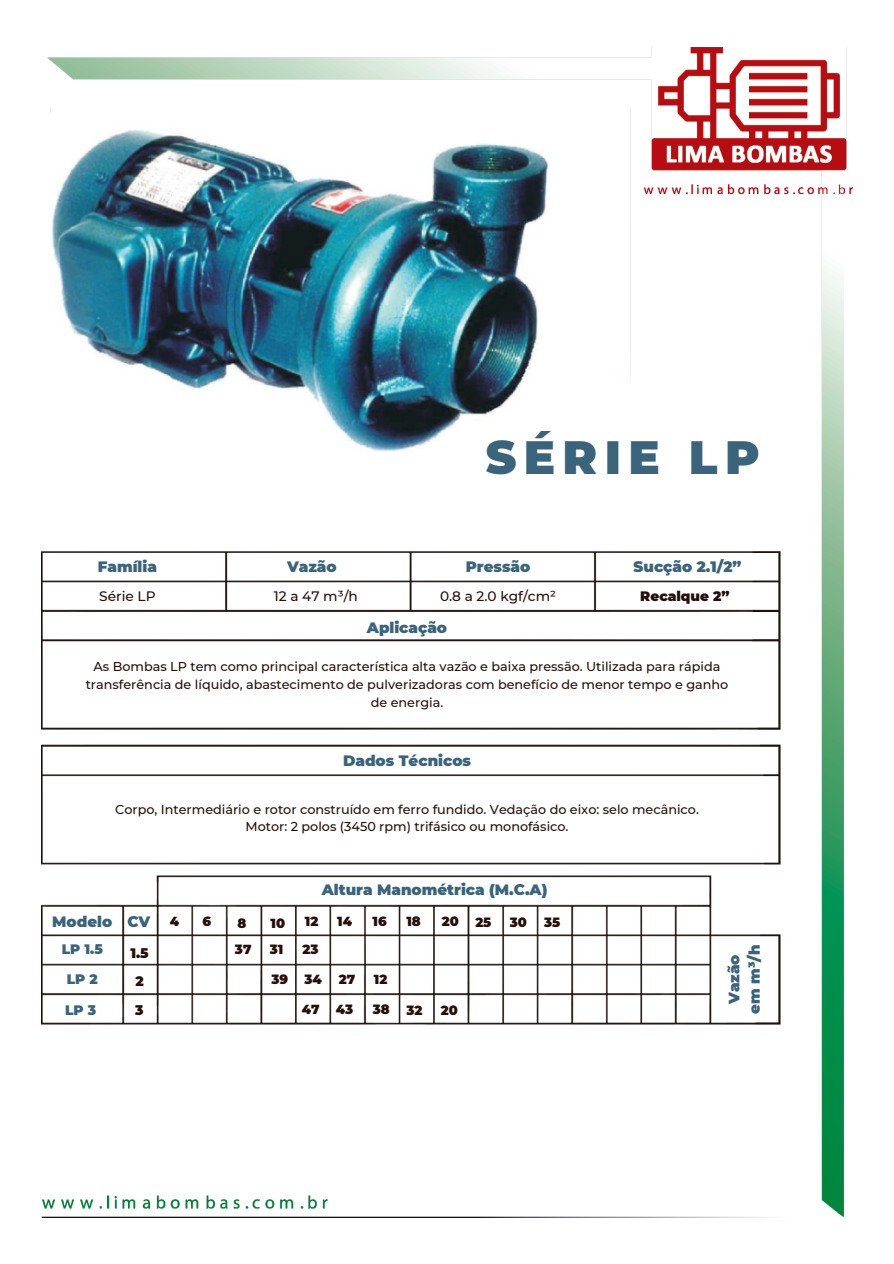
<style>
.page{position:relative;width:894px;height:1264px;background:#fff}
.page>*{position:absolute;margin:0;border:0;box-sizing:border-box;transform-origin:0 0}
.t1{font:900 46.65px "Montserrat";letter-spacing:.16em;color:#39647b}
.t2{font:900 15px "Montserrat";color:#39647b}
.t3{font:500 13.65px "Montserrat";color:#260f0a}
.t4{font:900 13.65px "Montserrat";color:#260f0a}
.t5{font:900 13.65px "Montserrat";color:#39647b}
.t6{font:900 13.05px "Montserrat";color:#260f0a}
.t7{font:500 12.75px/17.9px "Montserrat";color:#260f0a;text-align:center}
</style>
<div class="page">
<img style="left:42px;top:48px;width:809px;height:1169px">
<div style="left:0;top:113px;width:608px;height:368px;background:#fff"></div>
<img style="left:52px;top:130px;width:497px;height:321px">
<p class="t1" style="left:485px;top:428px;width:275px">SÉRIE LP</p>
<p class="t2" style="left:98px;top:557px;width:61px">Família</p>
<p class="t2" style="left:287px;top:557px;width:51px">Vazão</p>
<p class="t2" style="left:465px;top:557px;width:66px">Pressão</p>
<p class="t2" style="left:633px;top:557px;width:109px">Sucção 2.1/2”</p>
<p class="t3" style="left:99px;top:587px;width:58px">Série LP</p>
<p class="t2" style="left:367px;top:618px;width:82px">Aplicação</p>
<p class="t3" style="left:274px;top:587px;width:85px">12 a 47 m³/h</p>
<p class="t3" style="left:440px;top:587px;width:117px">0.8 a 2.0 kgf/cm²</p>
<p class="t4" style="left:640px;top:587px;width:91px">Recalque 2”</p>
<p class="t7" style="left:86px;top:658px;width:644px">As Bombas LP tem como principal característica alta vazão e baixa pressão. Utilizada para rápida transferência de líquido, abastecimento de pulverizadoras com benefício de menor tempo e ganho de energia.</p>
<p class="t2" style="left:343px;top:751px;width:129px">Dados Técnicos</p>
<p class="t7" style="left:115px;top:800px;width:585px">Corpo, Intermediário e rotor construído em ferro fundido. Vedação do eixo: selo mecânico.</p>
<p class="t7" style="left:245px;top:818px;width:324px">Motor: 2 polos (3450 rpm) trifásico ou monofásico.</p>
<p class="t2" style="left:322px;top:880px;width:227px">Altura Manométrica (M.C.A)</p>
<p class="t2" style="left:52px;top:912px;width:61px">Modelo</p>
<p class="t2" style="left:127px;top:912px;width:24px">CV</p>
<p class="t6" style="left:170px;top:913px;width:11px">4</p>
<p class="t6" style="left:202px;top:913px;width:10px">6</p>
<p class="t6" style="left:237px;top:914px;width:10px">8</p>
<p class="t6" style="left:270px;top:914px;width:16px">10</p>
<p class="t6" style="left:305px;top:913px;width:15px">12</p>
<p class="t6" style="left:337px;top:913px;width:16px">14</p>
<p class="t6" style="left:372px;top:913px;width:16px">16</p>
<p class="t6" style="left:406px;top:913px;width:16px">18</p>
<p class="t6" style="left:441px;top:913px;width:19px">20</p>
<p class="t6" style="left:235px;top:941px;width:18px">37</p>
<p class="t6" style="left:270px;top:941px;width:15px">31</p>
<p class="t6" style="left:302px;top:941px;width:18px">23</p>
<p class="t5" style="left:62px;top:940px;width:42px">LP 1.5</p>
<p class="t5" style="left:67px;top:971px;width:32px">LP 2</p>
<p class="t5" style="left:65px;top:1001px;width:33px">LP 3</p>
<p class="t4" style="left:130px;top:944px;width:20px">1.5</p>
<p class="t4" style="left:135px;top:973px;width:10px">2</p>
<p class="t4" style="left:135px;top:1001px;width:10px">3</p>
<p class="t6" style="left:302px;top:1001px;width:19px">47</p>
<p class="t6" style="left:336px;top:1001px;width:19px">43</p>
<p class="t6" style="left:373px;top:1001px;width:18px">38</p>
<p class="t6" style="left:406px;top:1001px;width:18px">32</p>
<p class="t6" style="left:441px;top:1001px;width:19px">20</p>
<p class="t6" style="left:271px;top:971px;width:18px">39</p>
<p class="t6" style="left:304px;top:971px;width:19px">34</p>
<p class="t6" style="left:339px;top:971px;width:18px">27</p>
<p class="t6" style="left:374px;top:971px;width:15px">12</p>
<p class="t6" style="left:475px;top:914px;width:18px">25</p>
<p class="t6" style="left:509px;top:914px;width:19px">30</p>
<p class="t6" style="left:544px;top:914px;width:18px">35</p>
<p class="t2" style="left:724px;top:1004px;width:51px;rotate:-90deg">Vazão</p>
<p class="t2" style="left:745px;top:1013px;width:71px;rotate:-90deg">em m³/h</p>
</div>
